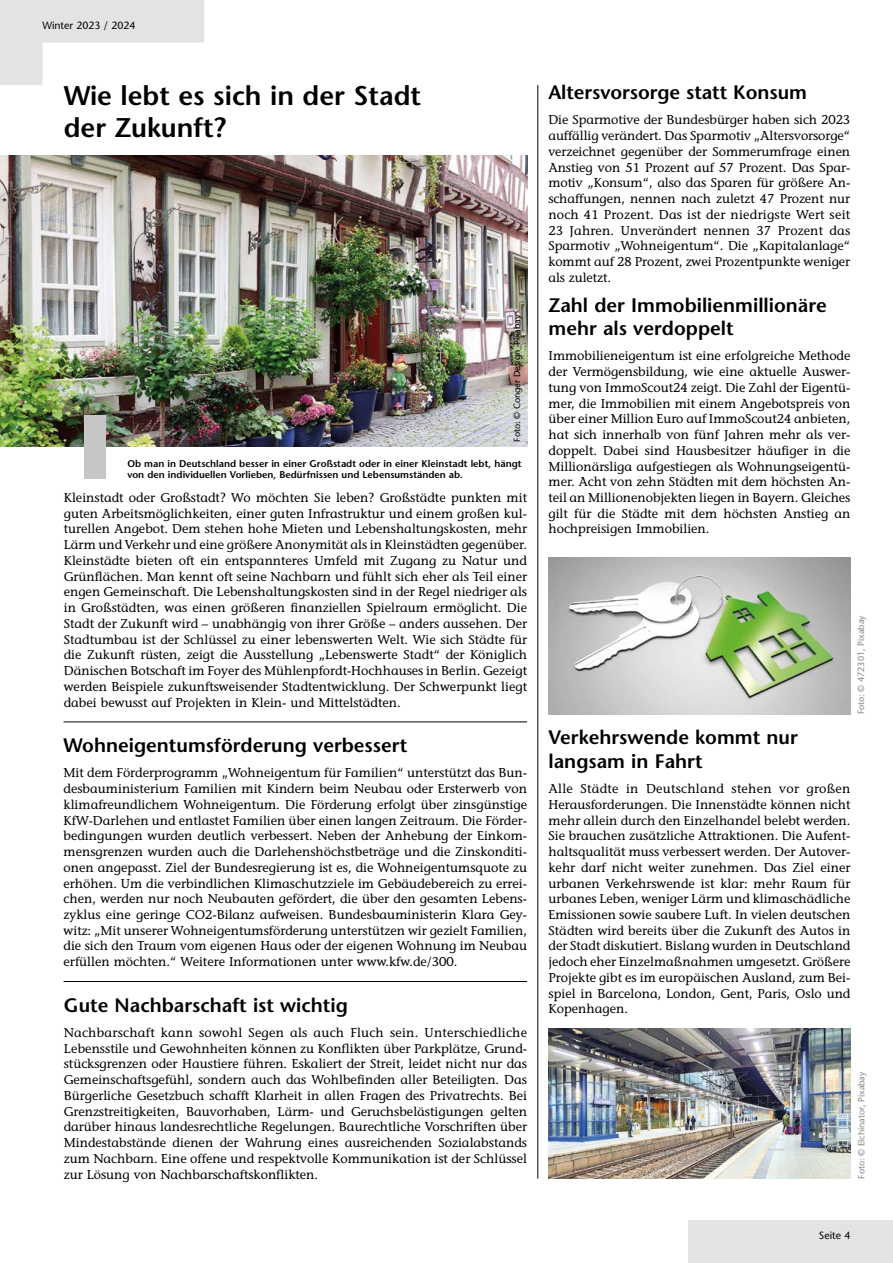
<style>
.page{position:relative;width:893px;height:1263px;background:#fff}
.page>*{position:absolute;margin:0;border:0;box-sizing:border-box;transform-origin:0 0}
.t1{font:600 27px/32.4px "Stone Sans Std";color:#000}
.t2{font:600 19.5px/23.4px "Stone Sans Std";color:#000}
.t3{font:500 12.75px/15.8px "Stone Informal Std";color:#000;text-align:justify}
.t4{font:10.5px "Stone Sans";color:#000}
.t5{font:600 9.75px/11.7px "Stone Sans Std";color:#000}
.t6{font:9px "Stone Sans";color:#878787}
.t7{font:9px "Stone Sans";color:#000}
</style>
<div class="page">
<svg style="left:0;top:0;width:204px;height:85px"></svg>
<div style="left:689px;top:1220px;width:204px;height:43px;background:#e3e3e3"></div>
<hr style="left:537px;top:85px;width:1px;height:1093px;background:#000">
<hr style="left:64px;top:981px;width:463px;height:1px;background:#000">
<hr style="left:64px;top:721px;width:463px;height:1px;background:#000">
<img style="left:0;top:156px;width:527px;height:291px">
<div style="left:85px;top:415px;width:21px;height:64px;background:#c6c6c6"></div>
<img style="left:549px;top:557px;width:301px;height:157px">
<img style="left:549px;top:1028px;width:301px;height:150px">
<hr style="left:892px;top:0;width:1px;height:298px;background:#f8faed">
<p class="t4" style="left:43px;top:19px;width:94px">Winter 2023 / 2024</p>
<h1 class="t1" style="left:64px;top:79px;width:359px">Wie lebt es sich in der Stadt der Zukunft?</h1>
<p class="t7" style="left:512px;top:442px;width:128px;rotate:-90deg">Foto: © Conger Design_Pixabay</p>
<p class="t5" style="left:127px;top:457px;width:396px">Ob man in Deutschland besser in einer Großstadt oder in einer Kleinstadt lebt, hängt von den individuellen Vorlieben, Bedürfnissen und Lebensumständen ab.</p>
<p class="t3" style="left:64px;top:490px;width:465px">Kleinstadt oder Großstadt? Wo möchten Sie leben? Großstädte punkten mit guten Arbeitsmöglichkeiten, einer guten Infrastruktur und einem großen kul&shy;turellen Angebot. Dem stehen hohe Mieten und Lebenshaltungskosten, mehr Lärm und Verkehr und eine größere Anonymität als in Kleinstädten gegenüber.<br>Kleinstädte bieten oft ein entspannteres Umfeld mit Zugang zu Natur und Grünflächen. Man kennt oft seine Nachbarn und fühlt sich eher als Teil einer engen Gemeinschaft. Die Lebenshaltungskosten sind in der Regel niedriger als in Großstädten, was einen größeren finanziellen Spielraum ermöglicht. Die Stadt der Zukunft wird – unabhängig von ihrer Größe – anders aussehen. Der Stadtumbau ist der Schlüssel zu einer lebenswerten Welt. Wie sich Städte für die Zukunft rüsten, zeigt die Ausstellung „Lebenswerte Stadt“ der Königlich Dänischen Botschaft im Foyer des Mühlenpfordt-Hochhauses in Berlin. Gezeigt werden Beispiele zukunftsweisender Stadtentwicklung. Der Schwerpunkt liegt dabei bewusst auf Projekten in Klein- und Mittelstädten.</p>
<h2 class="t2" style="left:64px;top:734px;width:345px">Wohneigentumsförderung verbessert</h2>
<p class="t3" style="left:64px;top:765px;width:465px">Mit dem Förderprogramm „Wohneigentum für Familien“ unterstützt das Bun&shy;desbauministerium Familien mit Kindern beim Neubau oder Ersterwerb von klimafreundlichem Wohneigentum. Die Förderung erfolgt über zinsgünstige KfW-Darlehen und entlastet Familien über einen langen Zeitraum. Die Förder&shy;bedingungen wurden deutlich verbessert. Neben der Anhebung der Einkom&shy;mensgrenzen wurden auch die Darlehenshöchstbeträge und die Zinskonditi&shy;onen angepasst. Ziel der Bundesregierung ist es, die Wohneigentumsquote zu erhöhen. Um die verbindlichen Klimaschutzziele im Gebäudebereich zu errei&shy;chen, werden nur noch Neubauten gefördert, die über den gesamten Lebens&shy;zyklus eine geringe CO2-Bilanz aufweisen. Bundesbauministerin Klara Gey&shy;witz: „Mit unserer Wohneigentumsförderung unterstützen wir gezielt Familien, die sich den Traum vom eigenen Haus oder der eigenen Wohnung im Neubau erfüllen möchten.“ Weitere Informationen unter www.kfw.de/300.</p>
<h2 class="t2" style="left:64px;top:993px;width:286px">Gute Nachbarschaft ist wichtig</h2>
<p class="t3" style="left:64px;top:1025px;width:465px">Nachbarschaft kann sowohl Segen als auch Fluch sein. Unterschiedliche Lebensstile und Gewohnheiten können zu Konflikten über Parkplätze, Grund&shy;stücksgrenzen oder Haustiere führen. Eskaliert der Streit, leidet nicht nur das Gemeinschaftsgefühl, sondern auch das Wohlbefinden aller Beteiligten. Das Bürgerliche Gesetzbuch schafft Klarheit in allen Fragen des Privatrechts. Bei Grenzstreitigkeiten, Bauvorhaben, Lärm- und Geruchsbelästigungen gelten darüber hinaus landesrechtliche Regelungen. Baurechtliche Vorschriften über Mindestabstände dienen der Wahrung eines ausreichenden Sozialabstands zum Nachbarn. Eine offene und respektvolle Kommunikation ist der Schlüssel zur Lösung von Nachbarschaftskonflikten.</p>
<h2 class="t2" style="left:548px;top:81px;width:260px">Altersvorsorge statt Konsum</h2>
<p class="t3" style="left:548px;top:112px;width:303px">Die Sparmotive der Bundesbürger haben sich 2023 auffällig verändert. Das Sparmotiv „Altersvorsorge“ verzeichnet gegenüber der Sommerumfrage einen Anstieg von 51 Prozent auf 57 Prozent. Das Spar&shy;motiv „Konsum“, also das Sparen für größere An&shy;schaffungen, nennen nach zuletzt 47 Prozent nur noch 41 Prozent. Das ist der niedrigste Wert seit 23 Jahren. Unverändert nennen 37 Prozent das Sparmotiv „Wohneigentum“. Die „Kapitalanlage“ kommt auf 28 Prozent, zwei Prozentpunkte weniger als zuletzt.</p>
<h2 class="t2" style="left:549px;top:293px;width:280px">Zahl der Immobilienmillionäre mehr als verdoppelt</h2>
<p class="t3" style="left:549px;top:348px;width:303px">Immobilieneigentum ist eine erfolgreiche Methode der Vermögensbildung, wie eine aktuelle Auswer&shy;tung von ImmoScout24 zeigt. Die Zahl der Eigentü&shy;mer, die Immobilien mit einem Angebotspreis von über einer Million Euro auf ImmoScout24 anbieten, hat sich innerhalb von fünf Jahren mehr als ver&shy;doppelt. Dabei sind Hausbesitzer häufiger in die Millionärsliga aufgestiegen als Wohnungseigentü&shy;mer. Acht von zehn Städten mit dem höchsten An&shy;teil an Millionenobjekten liegen in Bayern. Gleiches gilt für die Städte mit dem höchsten Anstieg an hochpreisigen Immobilien.</p>
<p class="t6" style="left:856px;top:714px;width:100px;rotate:-90deg">Foto: © 472301, Pixabay</p>
<h2 class="t2" style="left:549px;top:726px;width:251px">Verkehrswende kommt nur langsam in Fahrt</h2>
<p class="t3" style="left:549px;top:781px;width:303px">Alle Städte in Deutschland stehen vor großen Herausforderungen. Die Innenstädte können nicht mehr allein durch den Einzelhandel belebt werden.<br>Sie brauchen zusätzliche Attraktionen. Die Aufent&shy;haltsqualität muss verbessert werden. Der Autover&shy;kehr darf nicht weiter zunehmen. Das Ziel einer urbanen Verkehrswende ist klar: mehr Raum für urbanes Leben, weniger Lärm und klimaschädliche Emissionen sowie saubere Luft. In vielen deutschen Städten wird bereits über die Zukunft des Autos in der Stadt diskutiert. Bislang wurden in Deutschland jedoch eher Einzelmaßnahmen umgesetzt. Größere Projekte gibt es im europäischen Ausland, zum Bei&shy;spiel in Barcelona, London, Gent, Paris, Oslo und Kopenhagen.</p>
<p class="t6" style="left:856px;top:1178px;width:109px;rotate:-90deg">Foto: © Elchinator, Pixabay</p>
<p class="t4" style="left:819px;top:1229px;width:33px">Seite 4</p>
</div>
